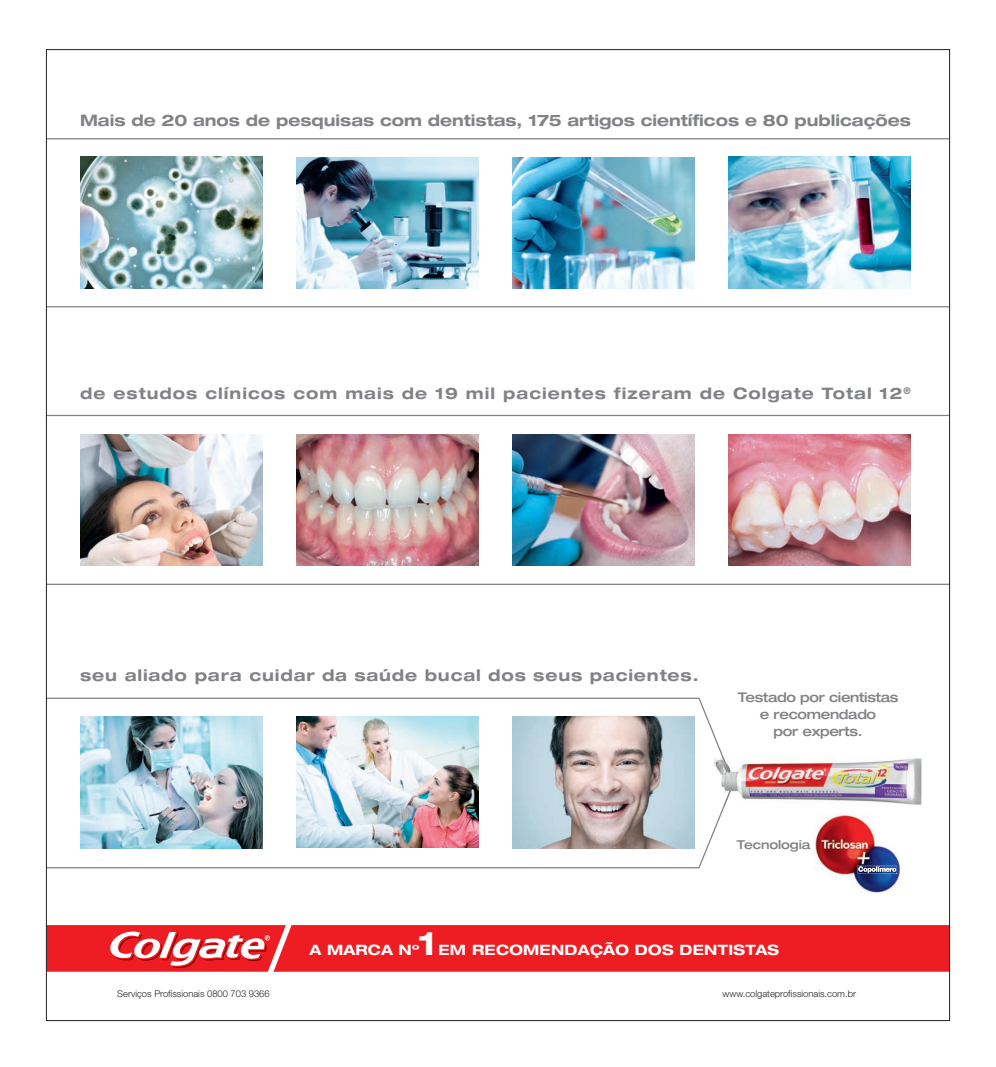
<style>
.page{position:relative;width:996px;height:1067px;background:#fff}
.page>*{position:absolute;margin:0;border:0;box-sizing:border-box;transform-origin:0 0}
.t1{font:700 expanded 32.75px "Helvetica Neue LT Std";color:#fff}
.t2{font:700 expanded 16px "Helvetica Neue LT Std";letter-spacing:.055em;color:#808285}
.t3{font:700 expanded 15.88px "Helvetica Neue LT Std";color:#808285}
.t4{font:700 expanded 15.88px "Helvetica Neue LT Std";letter-spacing:.065em;color:#808285}
.t5{font:700 expanded 14.25px "Helvetica Neue LT Std";letter-spacing:.02em;color:#fff}
.t6{font:500 expanded 13.38px/16.6px "Helvetica Neue LT Std";letter-spacing:-.025em;color:#808285;text-align:center}
.t7{font:500 expanded 12.25px "Helvetica Neue LT Std";letter-spacing:-.01em;color:#808285}
.t8{font:300 9.38px "Helvetica Neue";color:#231f20}
</style>
<div class="page">
<svg style="left:48px;top:925px;width:900px;height:46px;background:#ed292e"></svg>
<hr style="left:46px;top:138px;width:903px;height:1px;background:#808285">
<img style="left:80px;top:157px;width:182px;height:131px">
<img style="left:296px;top:157px;width:182px;height:131px">
<img style="left:512px;top:157px;width:182px;height:131px">
<img style="left:728px;top:157px;width:183px;height:131px">
<hr style="left:46px;top:306px;width:903px;height:1px;background:#808285">
<img style="left:48px;top:697px;width:675px;height:85px">
<img style="left:48px;top:782px;width:677px;height:86px">
<img style="left:711px;top:756px;width:211px;height:50px">
<img style="left:721px;top:756px;width:13px;height:27px">
<img style="left:723px;top:782px;width:11px;height:24px">
<img style="left:814px;top:813px;width:86px;height:81px">
<img style="left:857px;top:865px;width:40px;height:8px">
<svg style="left:858px;top:866px;width:39px;height:7px"></svg>
<img style="left:80px;top:434px;width:182px;height:131px">
<img style="left:296px;top:434px;width:182px;height:131px">
<img style="left:512px;top:434px;width:182px;height:131px">
<img style="left:728px;top:434px;width:183px;height:131px">
<hr style="left:46px;top:415px;width:903px;height:1px;background:#808285">
<hr style="left:46px;top:583px;width:903px;height:2px;background:#808285">
<p class="t3" style="left:80px;top:110px;width:832px">Mais de 20 anos de pesquisas com dentistas, 175 artigos científicos e 80 publicações</p>
<p class="t4" style="left:80px;top:383px;width:832px">de estudos clínicos com mais de 19 mil pacientes fizeram de Colgate Total 12<sup>®</sup></p>
<p class="t2" style="left:80px;top:665px;width:620px">seu aliado para cuidar da saúde bucal dos seus pacientes.</p>
<p class="t6" style="left:737px;top:689px;width:162px">Testado por cientistas e recomendado<br>por experts.</p>
<p class="t7" style="left:737px;top:837px;width:75px">Tecnologia</p>
<h1 class="t1" style="left:418px;top:922px;width:20px">1</h1>
<p class="t5" style="left:438px;top:940px;width:342px">EM RECOMENDAÇÃO DOS DENTISTAS</p>
<p class="t5" style="left:310px;top:940px;width:111px">A MARCA Nº</p>
<p class="t8" style="left:117px;top:987px;width:154px">Serviços Profissionais 0800 703 9366</p>
<p class="t8" style="left:722px;top:987px;width:135px">www.colgateprofissionais.com.br</p>
</div>
